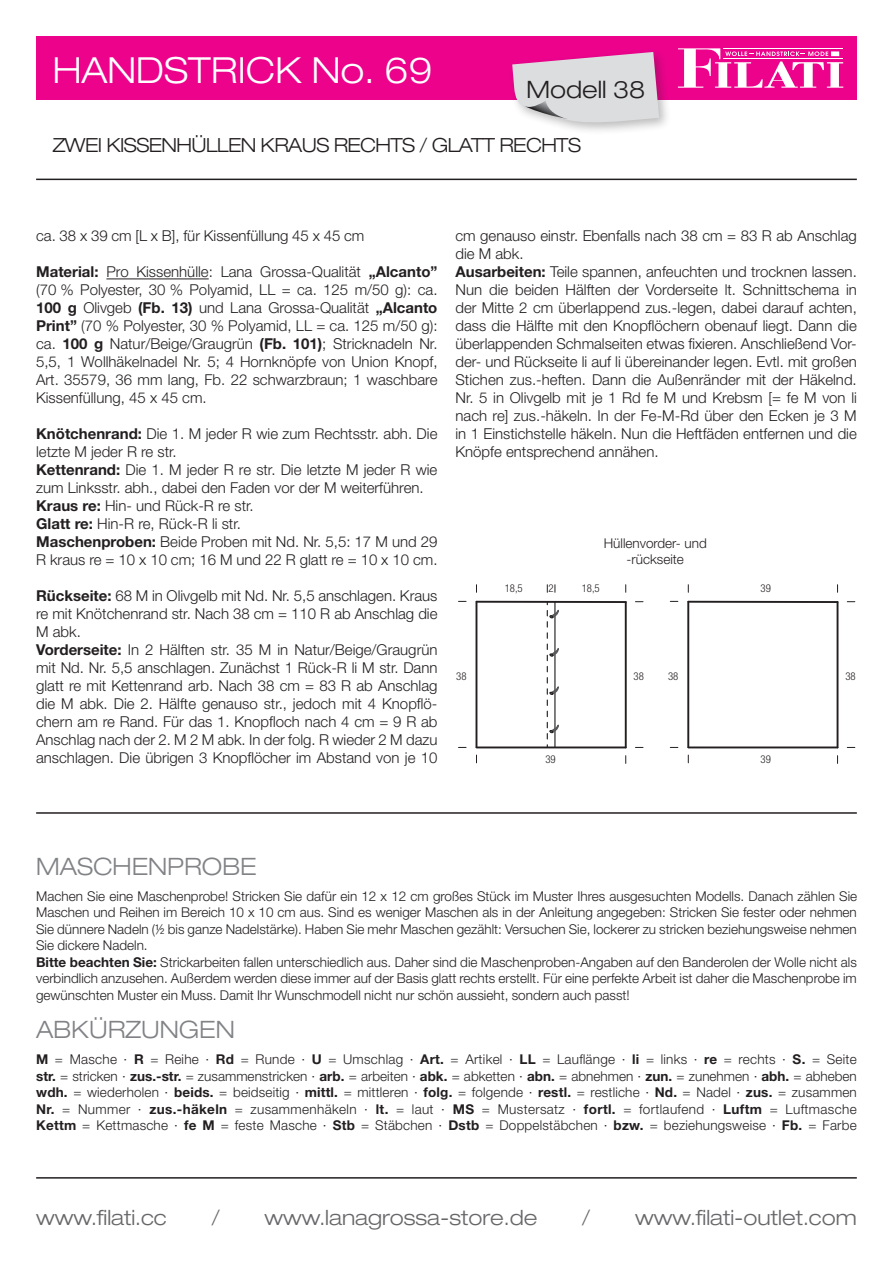
<style>
.page{position:relative;width:893px;height:1263px;background:#fff}
.page>*{position:absolute;margin:0;border:0;box-sizing:border-box;transform-origin:0 0}
.t1{font:300 expanded 36px "Helvetica Neue LT Std";color:#fff}
.t2{font:300 expanded 24px "Helvetica Neue LT Std";color:#808285}
.t3{font:300 expanded 24px "Helvetica Neue LT Std";color:#231f20}
.t4{font:300 expanded 21px "Helvetica Neue LT Std";color:#67676a}
.t5{font:300 expanded 19.5px "Helvetica Neue LT Std";letter-spacing:-.03em;color:#231f20}
.t6{font:300 15px/18px "Helvetica Neue LT Std";color:#231f20}
.t7{font:300 13.5px/16.5px "Helvetica Neue LT Std";color:#231f20}
.t8{font:300 condensed 10.8px/12.9px "Helvetica Neue LT";color:#231f20}
.s1{font-weight:700}
.s2{font-stretch:condensed}
</style>
<div class="page">
<hr style="left:36px;top:1177px;width:821px;height:1px;background:#231f20">
<hr style="left:36px;top:812px;width:821px;height:2px;background:#231f20">
<hr style="left:36px;top:179px;width:821px;height:1px;background:#231f20">
<div style="left:36px;top:36px;width:821px;height:64px;background:#ed028c"></div>
<svg style="left:678px;top:48px;width:165px;height:40px"></svg>
<div style="left:508px;top:47px;width:164px;height:89px;background:#231f20;opacity:.3"></div>
<svg style="left:512px;top:52px;width:147px;height:75px;background:#dcc5d5"></svg>
<hr style="left:106px;top:279px;width:103px;height:1px;background:#231f20">
<hr style="left:476px;top:746px;width:150px;height:2px;background:#231f20">
<hr style="left:476px;top:602px;width:1px;height:145px;background:#231f20">
<hr style="left:625px;top:602px;width:2px;height:145px;background:#231f20">
<hr style="left:476px;top:601px;width:150px;height:2px;background:#231f20">
<hr style="left:688px;top:746px;width:149px;height:2px;background:#231f20">
<hr style="left:687px;top:602px;width:2px;height:145px;background:#231f20">
<hr style="left:837px;top:602px;width:1px;height:145px;background:#231f20">
<hr style="left:688px;top:601px;width:149px;height:2px;background:#231f20">
<svg style="left:547px;top:602px;width:12px;height:145px"></svg>
<h1 class="t1" style="left:53px;top:49px;width:381px">HANDSTRICK No. 69</h1>
<h2 class="t3" style="left:527px;top:75px;width:120px">Modell 38</h2>
<h3 class="t5" style="left:53px;top:133px;width:530px">ZWEI KISSENHÜLLEN KRAUS RECHTS / GLATT RECHTS</h3>
<p class="t6" style="left:36px;top:227px;width:330px">ca. 38 x 39 cm [L x B], für Kissenfüllung 45 x 45 cm</p>
<p class="t6" style="left:36px;top:263px;width:403px;text-align:justify"><span class="s1">Material:</span> Pro Kissenhülle: Lana Grossa-Qualität <span class="s1">„Alcanto” </span>(70 % Polyester, 30 % Polyamid, LL = ca. 125 m/50 g): ca.<br><span class="s1">100 g</span> Olivgeb <span class="s1">(Fb. 13)</span> und Lana Grossa-Qualität <span class="s1">„Alcanto Print”</span> (70 % Polyester, 30 % Polyamid, LL = ca. 125 m/50 g): ca. <span class="s1">100 g</span> Natur/Beige/Graugrün <span class="s1">(Fb. 101)</span>; Stricknadeln Nr.<br>5,5, 1 Wollhäkelnadel Nr. 5; 4 Hornknöpfe von Union Knopf, Art. 35579, 36 mm lang, Fb. 22 schwarzbraun; 1 waschbare Kissenfüllung, 45 x 45 cm.</p>
<p class="t6" style="left:36px;top:425px;width:403px"><span class="s1">Knötchenrand:</span> Die 1. M jeder R wie zum Rechtsstr. abh. Die letzte M jeder R re str.<br><span class="s1">Kettenrand:</span> Die 1. M jeder R re str. Die letzte M jeder R wie zum Linksstr. abh., dabei den Faden vor der M weiterführen.<br><span class="s1">Kraus re:</span> Hin- und Rück-R re str.<br><span class="s1">Glatt re:</span> Hin-R re, Rück-R li str.<br><span class="s1">Maschenproben:</span> Beide Proben mit Nd. Nr. 5,5: 17 M und 29<br>R kraus re = 10 x 10 cm; 16 M und 22 R glatt re = 10 x 10 cm.</p>
<p class="t6" style="left:36px;top:587px;width:403px"><span class="s1">Rückseite:</span> 68 M in Olivgelb mit Nd. Nr. 5,5 anschlagen. Kraus re mit Knötchenrand str. Nach 38 cm = 110 R ab Anschlag die M abk.<br><span class="s1">Vorderseite:</span> In 2 Hälften str. 35 M in Natur/Beige/Graugrün mit Nd. Nr. 5,5 anschlagen. Zunächst 1 Rück-R li M str. Dann glatt re mit Kettenrand arb. Nach 38 cm = 83 R ab Anschlag die M abk. Die 2. Hälfte genauso str., jedoch mit 4 Knopflö&shy;chern am re Rand. Für das 1. Knopfloch nach 4 cm = 9 R ab Anschlag nach der 2. M 2 M abk. In der folg. R wieder 2 M dazu anschlagen. Die übrigen 3 Knopflöcher im Abstand von je 10</p>
<p class="t8" style="left:371px;top:591px;width:40px">und -rückseite</p>
<p class="t6" style="left:455px;top:227px;width:403px">cm genauso einstr. Ebenfalls nach 38 cm = 83 R ab Anschlag die M abk.<br><span class="s1">Ausarbeiten:</span> Teile spannen, anfeuchten und trocknen lassen.<br>Nun die beiden Hälften der Vorderseite lt. Schnittschema in der Mitte 2 cm überlappend zus.-legen, dabei darauf achten, dass die Hälfte mit den Knopflöchern obenauf liegt. Dann die überlappenden Schmalseiten etwas fixieren. Anschließend Vor&shy;der- und Rückseite li auf li übereinander legen. Evtl. mit großen Stichen zus.-heften. Dann die Außenränder mit der Häkelnd.<br>Nr. 5 in Olivgelb mit je 1 Rd fe M und Krebsm [= fe M von li nach re] zus.-häkeln. In der Fe-M-Rd über den Ecken je 3 M in 1 Einstichstelle häkeln. Nun die Heftfäden entfernen und die Knöpfe entsprechend annähen.</p>
<p class="t7" style="left:604px;top:534px;width:105px;text-align:center">Hüllenvorder- und -rückseite</p>
<p class="t8" style="left:505px;top:582px;width:20px">18,5</p>
<p class="t8" style="left:548px;top:582px;width:7px">2</p>
<p class="t8" style="left:582px;top:582px;width:20px">18,5</p>
<p class="t8" style="left:761px;top:582px;width:12px">39</p>
<p class="t8" style="left:456px;top:670px;width:12px">38</p>
<p class="t8" style="left:634px;top:670px;width:12px">38</p>
<p class="t8" style="left:668px;top:670px;width:12px">38</p>
<p class="t8" style="left:845px;top:670px;width:12px">38</p>
<p class="t8" style="left:545px;top:753px;width:12px">39</p>
<p class="t8" style="left:761px;top:753px;width:12px">39</p>
<h2 class="t2" style="left:36px;top:852px;width:222px">MASCHENPROBE</h2>
<p class="t7" style="left:36px;top:887px;width:823px">Machen Sie eine Maschenprobe! Stricken Sie dafür ein 12 x 12 cm großes Stück im Muster Ihres ausgesuchten Modells. Danach zählen Sie Maschen und Reihen im Bereich 10 x 10 cm aus. Sind es weniger Maschen als in der Anleitung angegeben: Stricken Sie fester oder nehmen Sie dünnere Nadeln (<span class="s2">½</span> bis ganze Nadelstärke). Haben Sie mehr Maschen gezählt: Versuchen Sie, lockerer zu stricken beziehungsweise nehmen Sie dickere Nadeln.<br><span class="s1">Bitte beachten Sie:</span> Strickarbeiten fallen unterschiedlich aus. Daher sind die Maschenproben-Angaben auf den Banderolen der Wolle nicht als verbindlich anzusehen. Außerdem werden diese immer auf der Basis glatt rechts erstellt. Für eine perfekte Arbeit ist daher die Maschenprobe im gewünschten Muster ein Muss. Damit Ihr Wunschmodell nicht nur schön aussieht, sondern auch passt!</p>
<h2 class="t2" style="left:36px;top:1015px;width:200px">ABKÜRZUNGEN</h2>
<p class="t7" style="left:36px;top:1051px;width:822px;text-align:justify"><span class="s1">M</span> = Masche · <span class="s1">R</span> = Reihe · <span class="s1">Rd</span> = Runde · <span class="s1">U</span> = Umschlag · <span class="s1">Art.</span> = Artikel · <span class="s1">LL</span> = Lauflänge · <span class="s1">li</span> = links · <span class="s1">re</span> = rechts · <span class="s1">S.</span> = Seite <span class="s1">str.</span> = stricken · <span class="s1">zus.-str.</span> = zusammenstricken · <span class="s1">arb.</span> = arbeiten · <span class="s1">abk.</span> = abketten · <span class="s1">abn.</span> = abnehmen · <span class="s1">zun.</span> = zunehmen · <span class="s1">abh.</span> = abheben <span class="s1">wdh.</span> = wiederholen · <span class="s1">beids.</span> = beidseitig · <span class="s1">mittl.</span> = mittleren · <span class="s1">folg.</span> = folgende · <span class="s1">restl.</span> = restliche · <span class="s1">Nd.</span> = Nadel · <span class="s1">zus.</span> = zusammen <span class="s1">Nr.</span> = Nummer · <span class="s1">zus.-häkeln</span> = zusammenhäkeln · <span class="s1">lt.</span> = laut · <span class="s1">MS</span> = Mustersatz · <span class="s1">fortl.</span> = fortlaufend · <span class="s1">Luftm</span> = Luftmasche <span class="s1">Kettm</span> = Kettmasche · <span class="s1">fe M</span> = feste Masche · <span class="s1">Stb</span> = Stäbchen · <span class="s1">Dstb</span> = Doppelstäbchen · <span class="s1">bzw.</span> = beziehungsweise · <span class="s1">Fb.</span> = Farbe</p>
<h3 class="t4" style="left:36px;top:1205px;width:132px">www.filati.cc</h3>
<h3 class="t4" style="left:211px;top:1205px;width:10px">/</h3>
<h3 class="t4" style="left:265px;top:1205px;width:274px">www.lanagrossa-store.de</h3>
<h3 class="t4" style="left:582px;top:1205px;width:10px">/</h3>
<h3 class="t4" style="left:635px;top:1205px;width:223px">www.filati-outlet.com</h3>
</div>
